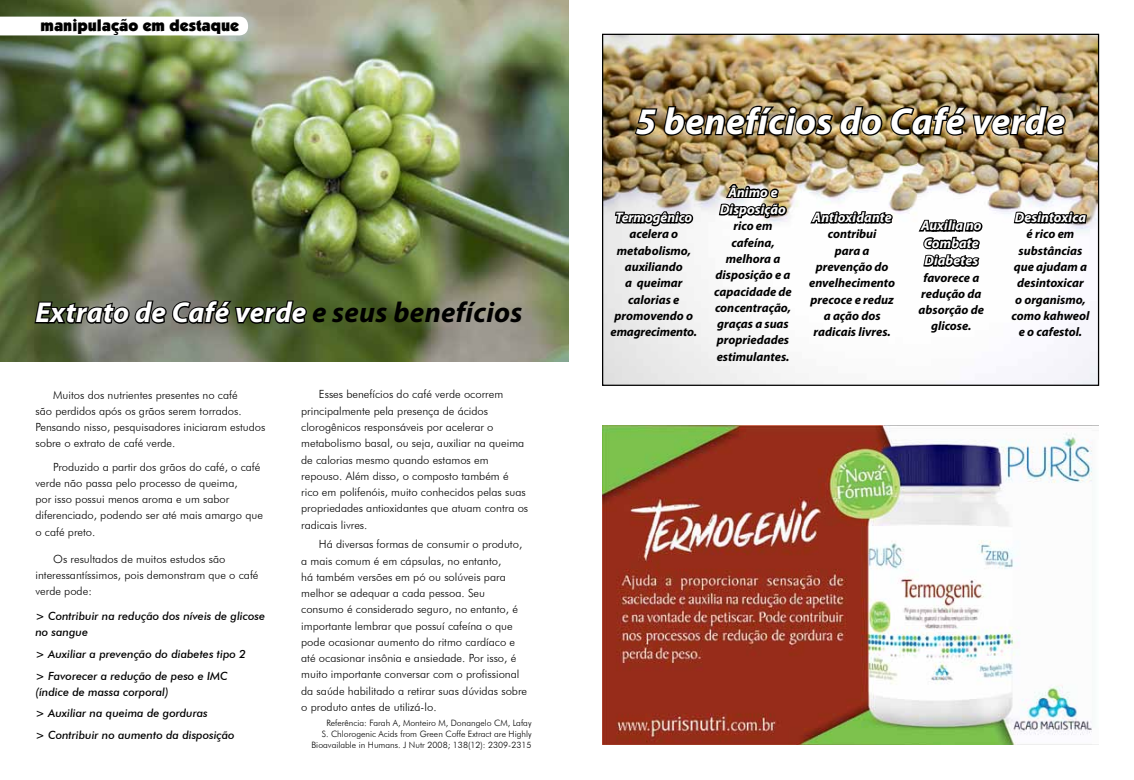
<style>
.page{position:relative;width:1134px;height:780px;background:#fff}
.page>*{position:absolute;margin:0;border:0;box-sizing:border-box;transform-origin:0 0}
.t1{font:italic 700 37.5px "Myriad Pro";letter-spacing:.01em;color:#fff}
.t2{font:italic 700 28.75px "Myriad Pro";letter-spacing:.01em;color:#fff}
.t3{font:900 16.25px "Kabel IT Cby BT";color:#000}
.t4{font:italic 700 13.75px/17.5px "Myriad Pro";letter-spacing:.01em;color:#fff;text-align:center}
.t5{font:italic 700 12.5px/16.2px "Myriad Pro";color:#000;text-align:center}
.t6{font:300 11.25px/16.2px "Futura BT";color:#000}
.t7{font:italic 500 11.25px/21.6px "Futura BT";color:#000}
.t8{font:300 8.75px/11.2px "Futura BT";color:#000;text-align:right}
.s1{color:#000}
</style>
<div class="page">
<img style="left:602px;top:33px;width:498px;height:353px">
<img style="left:0;top:0;width:568px;height:361px">
<svg style="left:33px;top:298px;width:275px;height:27px;background:#3b4031"></svg>
<svg style="left:0;top:17px;width:248px;height:18px"></svg>
<img style="left:633px;top:104px;width:434px;height:33px">
<svg style="left:613px;top:191px;width:81px;height:37px;background:#a39f9b"></svg>
<img style="left:717px;top:165px;width:71px;height:55px">
<svg style="left:808px;top:202px;width:86px;height:43px"></svg>
<svg style="left:917px;top:210px;width:67px;height:78px"></svg>
<svg style="left:1012px;top:203px;width:76px;height:42px"></svg>
<img style="left:602px;top:425px;width:497px;height:319px">
<h3 class="t3" style="left:41px;top:16px;width:200px">manipulação em destaque</h3>
<h2 class="t2" style="left:35px;top:294px;width:489px">Extrato de Café verde <span class="s1">e seus benefícios</span></h2>
<p class="t6" style="left:35px;top:386px;width:231px;text-indent:18px">Muitos dos nutrientes presentes no café<br>são perdidos após os grãos serem torrados.<br>Pensando nisso, pesquisadores iniciaram estudos sobre o extrato de café verde.</p>
<p class="t6" style="left:35px;top:458px;width:229px;text-indent:18px">Produzido a partir dos grãos do café, o café verde não passa pelo processo de queima,<br>por isso possui menos aroma e um sabor diferenciado, podendo ser até mais amargo que o café preto.</p>
<p class="t6" style="left:35px;top:550px;width:225px;text-indent:18px">Os resultados de muitos estudos são interessantíssimos, pois demonstram que o café verde pode:</p>
<p class="t7" style="left:35px;top:608px;width:231px;line-height:16.2px">&gt; Contribuir na redução dos níveis de glicose no sangue</p>
<p class="t7" style="left:35px;top:643px;width:212px">&gt; Auxiliar a prevenção do diabetes tipo 2 &gt; Favorecer a redução de peso e IMC</p>
<p class="t7" style="left:35px;top:681px;width:201px">(índice de massa corporal)<br>&gt; Auxiliar na queima de gorduras<br>&gt; Contribuir no aumento da disposição</p>
<p class="t6" style="left:301px;top:386px;width:229px;text-indent:18px">Esses benefícios do café verde ocorrem principalmente pela presença de ácidos clorogênicos responsáveis por acelerar o metabolismo basal, ou seja, auxiliar na queima de calorias mesmo quando estamos em repouso. Além disso, o composto também é rico em polifenóis, muito conhecidos pelas suas propriedades antioxidantes que atuam contra os radicais livres.</p>
<p class="t6" style="left:301px;top:536px;width:227px;text-indent:18px">Há diversas formas de consumir o produto, a mais comum é em cápsulas, no entanto,<br>há também versões em pó ou solúveis para melhor se adequar a cada pessoa. Seu consumo é considerado seguro, no entanto, é importante lembrar que possuí cafeína o que pode ocasionar aumento do ritmo cardíaco e até ocasionar insônia e ansiedade. Por isso, é muito importante conversar com o profissional da saúde habilitado a retirar suas dúvidas sobre o produto antes de utilizá-lo.</p>
<p class="t8" style="left:311px;top:717px;width:222px">Referência: Farah A, Monteiro M, Donangelo CM, Lafay<br>S. Chlorogenic Acids from Green Coffe Extract are Highly<br>Bioavailable in Humans. J Nutr 2008; 138(12): 2309-2315</p>
<h1 class="t1" style="left:636px;top:97px;width:431px">5 benefícios do Café verde</h1>
<p class="t4" style="left:615px;top:208px;width:78px">Termogênico</p>
<p class="t5" style="left:610px;top:226px;width:88px">acelera o metabolismo, auxiliando<br>a queimar calorias e promovendo o emagrecimento.</p>
<p class="t4" style="left:720px;top:183px;width:67px">Ânimo e<br>Disposição</p>
<p class="t5" style="left:714px;top:218px;width:79px">rico em cafeína, melhora a disposição e a capacidade de concentração, graças a suas propriedades estimulantes.</p>
<p class="t4" style="left:813px;top:208px;width:81px">Antioxidante</p>
<p class="t5" style="left:809px;top:226px;width:88px">contribui<br>para a prevenção do envelhecimento precoce e reduz a ação dos radicais livres.</p>
<p class="t4" style="left:921px;top:216px;width:62px;text-align:left">Auxilia no<br>Combate<br>Diabetes</p>
<p class="t5" style="left:918px;top:269px;width:67px">favorece a redução da absorção de glicose.</p>
<p class="t4" style="left:1015px;top:208px;width:72px">Desintoxica</p>
<p class="t5" style="left:1011px;top:226px;width:79px">é rico em substâncias que ajudam a desintoxicar<br>o organismo, como kahweol e o cafestol.</p>
</div>
